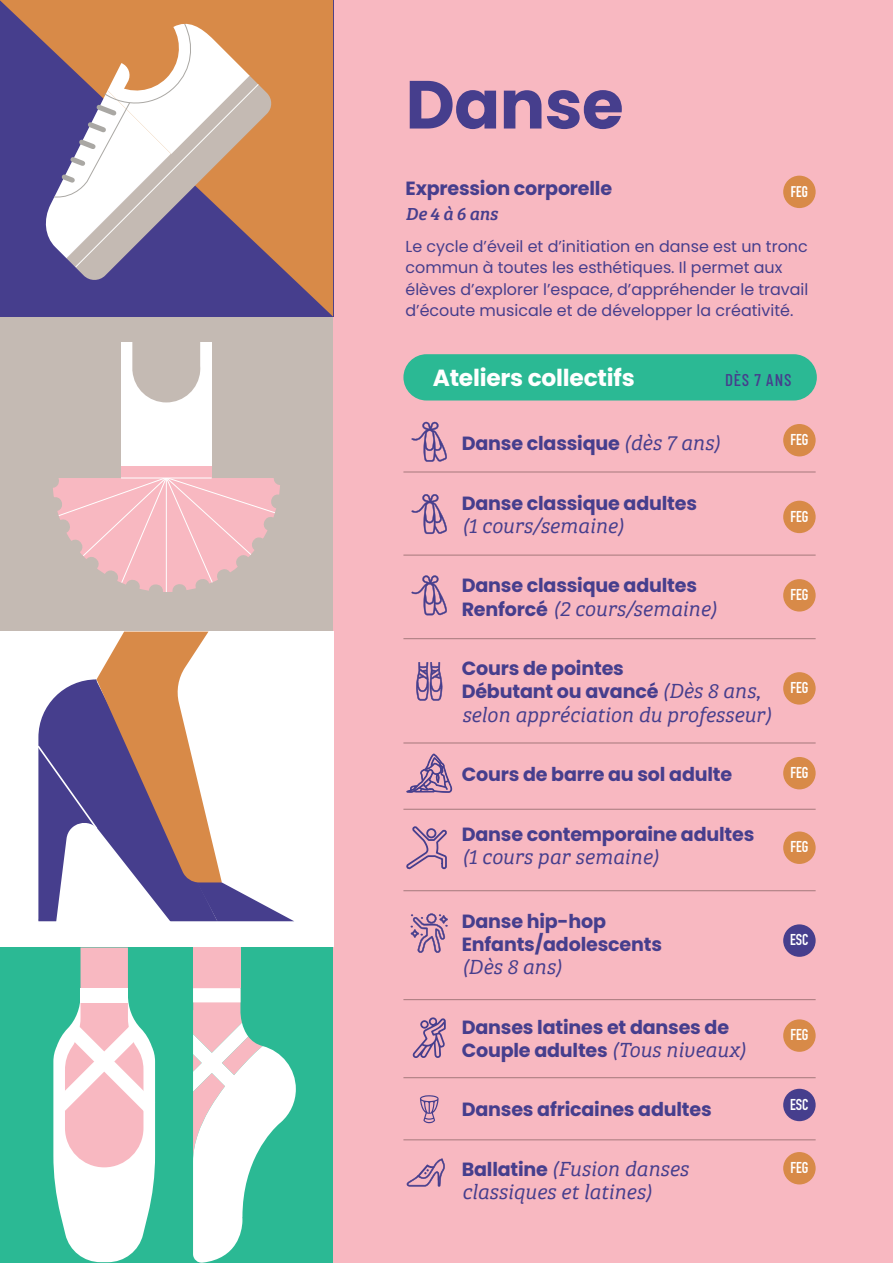
<style>
.page{position:relative;width:893px;height:1263px;background:#fff}
.page>*{position:absolute;margin:0;border:0;box-sizing:border-box;transform-origin:0 0}
.t1{font:700 67.95px "Poppins";letter-spacing:-.01em;color:#463e8d}
.t2{font:700 23.4px "Poppins";letter-spacing:-.01em;color:#fff}
.t3{font:italic 21.15px/23.4px "Bree Serif Lt";color:#463e8d}
.t4{font:700 19.05px/23.4px "Poppins";letter-spacing:-.01em;color:#463e8d}
.t5{font:italic 18px "Bree Serif";color:#463e8d}
.t6{font:500 16.95px "Barlow Condensed";letter-spacing:.05em;color:#463e8d}
.t7{font:15.9px/21.1px "Poppins";color:#463e8d}
.t8{font:700 15.45px "DIN Condensed";color:#fff}
.t9{font:15.45px "Bebas Neue";color:#fff}
.s1{font-family:"Bree Serif Lt";font-weight:400;font-style:italic;font-size:21.15px}
.s2{font-family:"Poppins";font-weight:700;font-style:normal;font-size:19.05px}
</style>
<div class="page">
<div style="left:0;top:316px;width:333px;height:315px;background:#c4bab3"></div>
<div style="left:0;top:947px;width:333px;height:316px;background:#2bb994"></div>
<div style="left:333px;top:0;width:557px;height:1263px;background:#f8b8c1"></div>
<div style="left:783px;top:1089px;width:33px;height:32px;background:#463e8d;border-radius:50%"></div>
<div style="left:783px;top:924px;width:33px;height:33px;background:#463e8d;border-radius:50%"></div>
<div style="left:783px;top:672px;width:33px;height:33px;background:#d88a48;border-radius:50%"></div>
<div style="left:783px;top:757px;width:33px;height:32px;background:#d88a48;border-radius:50%"></div>
<div style="left:783px;top:831px;width:33px;height:33px;background:#d88a48;border-radius:50%"></div>
<div style="left:783px;top:1019px;width:33px;height:33px;background:#d88a48;border-radius:50%"></div>
<div style="left:783px;top:1152px;width:33px;height:32px;background:#d88a48;border-radius:50%"></div>
<div style="left:783px;top:579px;width:33px;height:32px;background:#d88a48;border-radius:50%"></div>
<div style="left:783px;top:501px;width:33px;height:32px;background:#d88a48;border-radius:50%"></div>
<div style="left:783px;top:424px;width:33px;height:32px;background:#d88a48;border-radius:50%"></div>
<div style="left:783px;top:176px;width:33px;height:32px;background:#d88a48;border-radius:50%"></div>
<div style="left:403px;top:354px;width:414px;height:46px;background:#2bb994;border-radius:23px"></div>
<hr style="left:403px;top:472px;width:413px;height:1px;background:#aaa8a4">
<hr style="left:403px;top:555px;width:413px;height:1px;background:#aaa8a4">
<hr style="left:403px;top:638px;width:413px;height:1px;background:#aaa8a4">
<hr style="left:403px;top:743px;width:413px;height:1px;background:#aaa8a4">
<hr style="left:403px;top:809px;width:413px;height:1px;background:#aaa8a4">
<hr style="left:403px;top:890px;width:413px;height:1px;background:#aaa8a4">
<hr style="left:403px;top:999px;width:413px;height:1px;background:#aaa8a4">
<hr style="left:403px;top:1077px;width:413px;height:1px;background:#aaa8a4">
<hr style="left:403px;top:1139px;width:413px;height:1px;background:#aaa8a4">
<svg style="left:416px;top:662px;width:27px;height:39px"></svg>
<svg style="left:411px;top:422px;width:36px;height:40px"></svg>
<svg style="left:411px;top:494px;width:36px;height:40px"></svg>
<svg style="left:411px;top:575px;width:36px;height:40px"></svg>
<svg style="left:406px;top:753px;width:46px;height:40px"></svg>
<svg style="left:412px;top:1017px;width:34px;height:41px"></svg>
<svg style="left:411px;top:913px;width:37px;height:40px"></svg>
<svg style="left:420px;top:1095px;width:19px;height:28px"></svg>
<svg style="left:406px;top:1158px;width:39px;height:28px"></svg>
<svg style="left:0;top:0;width:333px;height:317px;fill:#463e8d"></svg>
<svg style="left:38px;top:631px;width:256px;height:291px"></svg>
<svg style="left:43px;top:19px;width:230px;height:262px"></svg>
<svg style="left:53px;top:947px;width:102px;height:315px"></svg>
<div style="left:193px;top:947px;width:47px;height:41px;background:#f8b8c1"></div>
<svg style="left:193px;top:984px;width:103px;height:279px"></svg>
<div style="left:121px;top:342px;width:91px;height:136px;background:#fff"></div>
<svg style="left:132px;top:342px;width:68px;height:60px"></svg>
<svg style="left:53px;top:478px;width:227px;height:114px"></svg>
<div style="left:121px;top:466px;width:91px;height:12px;background:#f8b8c1"></div>
<hr style="left:121px;top:477px;width:91px;height:1px;background:#fff">
<svg style="left:406px;top:826px;width:41px;height:44px"></svg>
<div style="left:426px;top:828px;width:10px;height:10px;border:2px solid #463e8d;border-radius:50%"></div>
<div style="left:850px;top:1px;width:43px;height:1262px;background:#f8b8c1"></div>
<h1 class="t1" style="left:405px;top:65px;width:220px">Danse</h1>
<p class="t4" style="left:405px;top:177px;width:208px">Expression corporelle</p>
<p class="t5" style="left:405px;top:200px;width:93px">De 4 à 6 ans</p>
<p class="t7" style="left:405px;top:236px;width:404px">Le cycle d’éveil et d’initiation en danse est un tronc commun à toutes les esthétiques. Il permet aux élèves d’explorer l’espace, d’appréhender le travail d’écoute musicale et de développer la créativité.</p>
<p class="t9" style="left:791px;top:183px;width:19px">FEG</p>
<p class="t2" style="left:433px;top:364px;width:203px">Ateliers collectifs</p>
<p class="t6" style="left:725px;top:369px;width:68px">DÈS 7 ANS</p>
<p class="t4" style="left:462px;top:432px;width:260px">Danse classique <span class="s1">(dès 7 ans)</span></p>
<p class="t4" style="left:462px;top:491px;width:237px">Danse classique adultes</p>
<p class="t3" style="left:462px;top:513px;width:164px">(1 cours/semaine)</p>
<p class="t4" style="left:462px;top:574px;width:237px">Danse classique adultes</p>
<p class="t3" style="left:462px;top:595px;width:257px"><span class="s2">Renforcé</span> (2 cours/semaine)</p>
<p class="t4" style="left:462px;top:657px;width:300px">Cours de pointes<br>Débutant ou avancé <span class="s1">(Dès 8 ans,</span></p>
<p class="t3" style="left:462px;top:701px;width:311px">selon appréciation du professeur)</p>
<p class="t4" style="left:462px;top:763px;width:272px">Cours de barre au sol adulte</p>
<p class="t4" style="left:462px;top:822px;width:294px">Danse contemporaine adultes</p>
<p class="t3" style="left:462px;top:844px;width:199px">(1 cours par semaine)</p>
<p class="t4" style="left:462px;top:909px;width:202px">Danse hip-hop<br>Enfants/adolescents</p>
<p class="t3" style="left:462px;top:954px;width:102px">(Dès 8 ans)</p>
<p class="t4" style="left:462px;top:1015px;width:286px">Danses latines et danses de<br>Couple adultes <span class="s1">(Tous niveaux)</span></p>
<p class="t4" style="left:462px;top:1098px;width:251px">Danses africaines adultes</p>
<p class="t3" style="left:462px;top:1155px;width:228px"><span class="s2">Ballatine</span> (Fusion danses classiques et latines)</p>
<p class="t8" style="left:790px;top:429px;width:20px">FEG</p>
<p class="t8" style="left:790px;top:506px;width:20px">FEG</p>
<p class="t8" style="left:790px;top:584px;width:20px">FEG</p>
<p class="t8" style="left:790px;top:677px;width:20px">FEG</p>
<p class="t8" style="left:790px;top:762px;width:20px">FEG</p>
<p class="t8" style="left:790px;top:836px;width:20px">FEG</p>
<p class="t8" style="left:790px;top:929px;width:20px">ESC</p>
<p class="t8" style="left:790px;top:1024px;width:20px">FEG</p>
<p class="t8" style="left:790px;top:1094px;width:20px">ESC</p>
<p class="t8" style="left:790px;top:1157px;width:20px">FEG</p>
</div>
